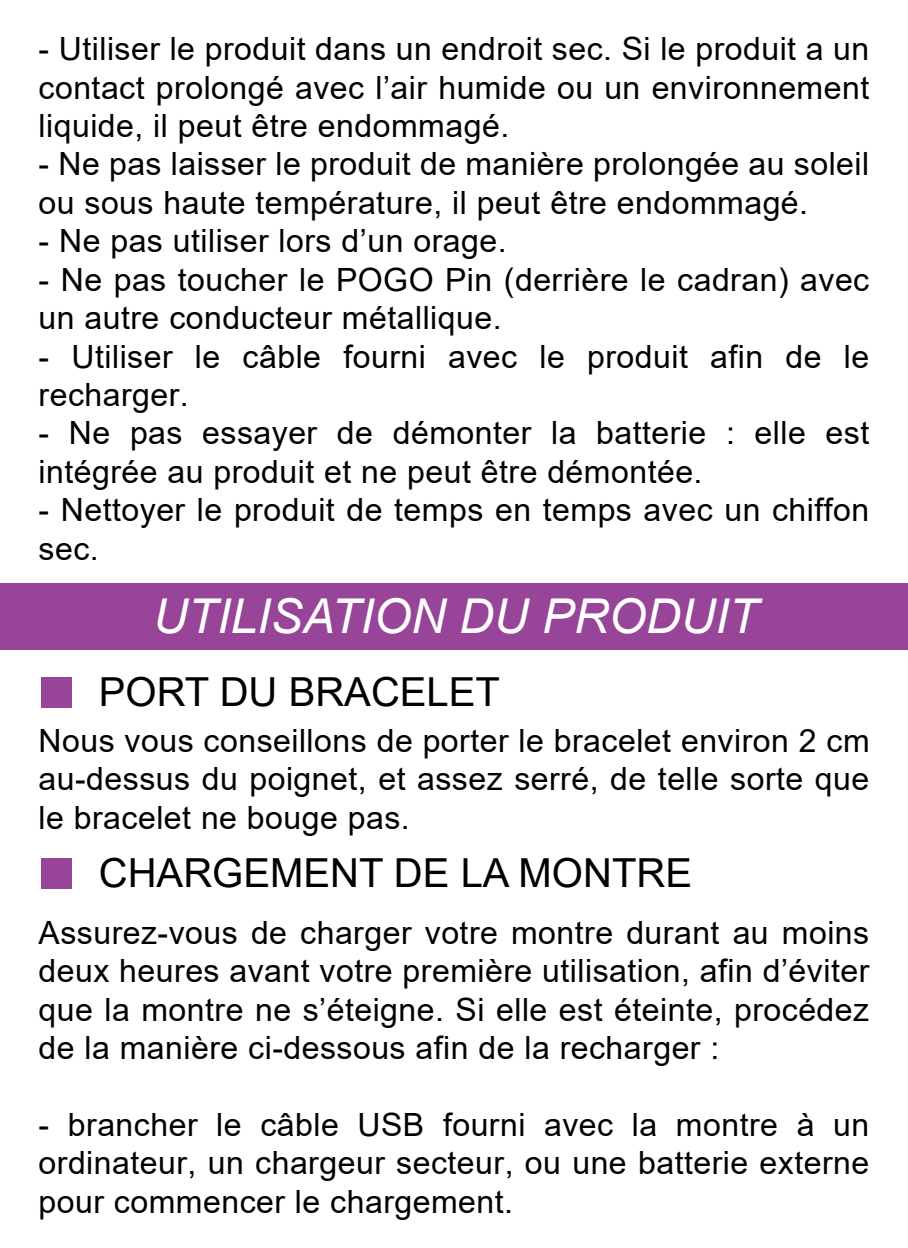
<style>
.page{position:relative;width:908px;height:1248px;background:#fff}
.page>*{position:absolute;margin:0;border:0;box-sizing:border-box;transform-origin:0 0}
.t1{font:italic 48px "Arial";color:#fff}
.t2{font:40px "Arial";color:#000}
.t3{font:32px/38.4px "Arial";letter-spacing:.015em;color:#000}
</style>
<div class="page">
<div style="left:0;top:583px;width:907px;height:66px;background:#974499"></div>
<div style="left:41px;top:677px;width:31px;height:31px;background:#974499"></div>
<div style="left:41px;top:858px;width:31px;height:30px;background:#974499"></div>
<p class="t3" style="left:39px;top:30px;width:831px;text-align:justify">- Utiliser le produit dans un endroit sec. Si le produit a un contact prolongé avec l’air humide ou un environnement liquide, il peut être endommagé.</p>
<p class="t3" style="left:39px;top:145px;width:831px">- Ne pas laisser le produit de manière prolongée au soleil ou sous haute température, il peut être endommagé.</p>
<p class="t3" style="left:39px;top:222px;width:469px">- Ne pas utiliser lors d’un orage.</p>
<p class="t3" style="left:39px;top:260px;width:831px">- Ne pas toucher le POGO Pin (derrière le cadran) avec un autre conducteur métallique.</p>
<p class="t3" style="left:39px;top:337px;width:831px">- Utiliser le câble fourni avec le produit afin de le recharger.</p>
<p class="t3" style="left:39px;top:414px;width:831px">- Ne pas essayer de démonter la batterie : elle est intégrée au produit et ne peut être démontée.</p>
<p class="t3" style="left:39px;top:490px;width:831px">- Nettoyer le produit de temps en temps avec un chiffon sec.</p>
<h1 class="t1" style="left:153px;top:584px;width:606px">UTILISATION DU PRODUIT</h1>
<p class="t2" style="left:99px;top:664px;width:402px">PORT DU BRACELET</p>
<p class="t3" style="left:39px;top:721px;width:832px;text-align:justify">Nous vous conseillons de porter le bracelet environ 2 cm au-dessus du poignet, et assez serré, de telle sorte que le bracelet ne bouge pas.</p>
<p class="t2" style="left:99px;top:845px;width:594px">CHARGEMENT DE LA MONTRE</p>
<p class="t3" style="left:39px;top:913px;width:831px;text-align:justify">Assurez-vous de charger votre montre durant au moins deux heures avant votre première utilisation, afin d’éviter que la montre ne s’éteigne. Si elle est éteinte, procédez de la manière ci-dessous afin de la recharger :</p>
<p class="t3" style="left:39px;top:1105px;width:831px;text-align:justify">- brancher le câble USB fourni avec la montre à un ordinateur, un chargeur secteur, ou une batterie externe pour commencer le chargement.</p>
</div>
